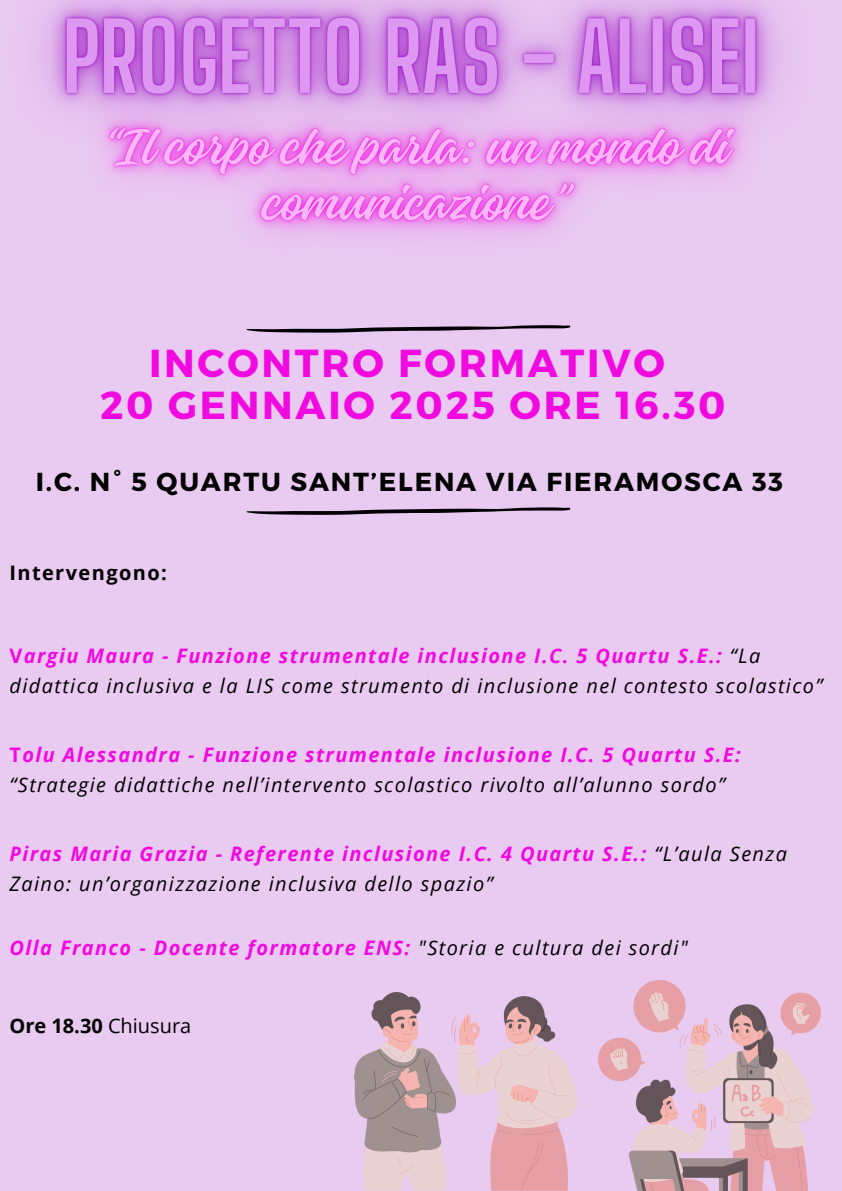
<style>
.page{position:relative;width:842px;height:1191px;background:#fff}
.page>*{position:absolute;margin:0;border:0;box-sizing:border-box;transform-origin:0 0}
.t1{font:700 39px/42px "Montserrat";letter-spacing:.07em;color:#f10ae0;text-align:center}
.t2{font:700 26px "Montserrat";letter-spacing:.07em;color:#000}
.t3{font:italic 20px/30px "Open Sans";letter-spacing:.07em;color:#000}
.t4{font:italic 700 20px "Open Sans";letter-spacing:.07em;color:#f10ae0}
.t5{font:700 20px "Open Sans";letter-spacing:.07em;color:#000}
.s1{font-weight:700;font-style:normal;color:#f10ae0}
.s2{font-weight:700;color:#f10ae0}
.s3{font-weight:400;color:#000}
.s4{font-weight:400}
</style>
<div class="page">
<div style="left:0;top:0;width:842px;height:1190px;background:#e9caf1"></div>
<svg style="left:246px;top:325px;width:324px;height:7px"></svg>
<svg style="left:246px;top:507px;width:324px;height:8px"></svg>
<img style="left:354px;top:992px;width:223px;height:198px">
<img style="left:598px;top:980px;width:223px;height:210px">
<img style="left:40px;top:0;width:740px;height:41px">
<img style="left:39px;top:41px;width:742px;height:196px">
<p class="t1" style="left:100px;top:340px;width:627px">INCONTRO FORMATIVO<br>20 GENNAIO 2025 ORE 16.30</p>
<p class="t2" style="left:36px;top:464px;width:749px">I.C. N° 5 QUARTU SANT’ELENA VIA FIERAMOSCA 33</p>
<p class="t5" style="left:9px;top:558px;width:159px">Intervengono:</p>
<h3 class="t3" style="left:9px;top:640px;width:814px"><span class="s1">V</span><span class="s2">argiu Maura - Funzione strumentale inclusione I.C. 5 Quartu S.E.:</span> “La didattica inclusiva e la LIS come strumento di inclusione nel contesto scolastico”</h3>
<h4 class="t3" style="left:9px;top:739px;width:733px"><span class="s1">T</span><span class="s2">olu Alessandra - Funzione strumentale inclusione I.C. 5 Quartu S.E: </span>“Strategie didattiche nell’intervento scolastico rivolto all’alunno sordo”</h4>
<h5 class="t3" style="left:9px;top:838px;width:779px"><span class="s2">Piras Maria Grazia - Referente inclusione I.C. 4 Quartu S.E.:</span> “L’aula Senza<br>Zaino: un’organizzazione inclusiva dello spazio”</h5>
<p class="t4" style="left:9px;top:933px;width:680px">Olla Franco - Docente formatore ENS: <span class="s3">"Storia e cultura dei sordi"</span></p>
<p class="t5" style="left:9px;top:1011px;width:183px">Ore 18.30 <span class="s4">Chiusura</span></p>
</div>
